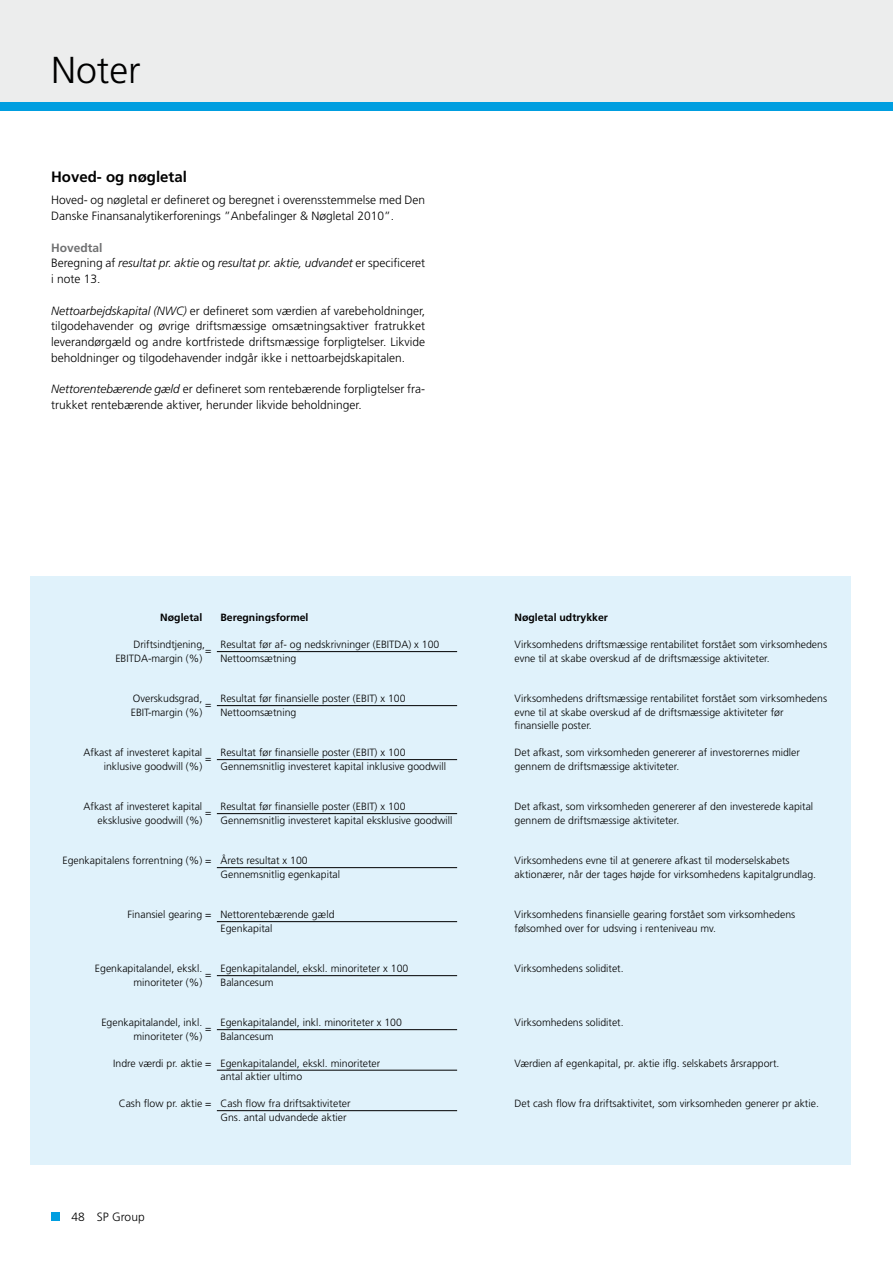
<style>
.page{position:relative;width:893px;height:1263px;background:#fff}
.page>*{position:absolute;margin:0;border:0;box-sizing:border-box;transform-origin:0 0}
.t1{font:300 37.5px "Frutiger LT Std";color:#000}
.t2{font:700 15px "Frutiger LT Std";color:#000}
.t3{font:300 12px/15.8px "Frutiger LT Std";color:#000}
.t4{font:italic 300 12px/15.8px "Frutiger LT Std";color:#000}
.t5{font:300 10.5px/13.5px "Frutiger LT Std";color:#000}
.t6{font:700 10.5px "Frutiger LT Std";color:#000}
.s1{font-weight:700;font-style:normal;color:#707172}
.s2{font-style:normal}
.s3{font-style:italic}
.s4{font-weight:300;color:#e0f2fb}
.s5{color:#e0f2fb}
</style>
<div class="page">
<div style="left:0;top:0;width:893px;height:111px;background:#eceded"></div>
<div style="left:51px;top:1212px;width:9px;height:9px;background:#009ee0"></div>
<div style="left:30px;top:576px;width:820px;height:589px;background:#e0f2fb"></div>
<hr style="left:217px;top:651px;width:240px;height:1px;background:#000">
<hr style="left:217px;top:705px;width:240px;height:1px;background:#000">
<hr style="left:217px;top:759px;width:240px;height:1px;background:#000">
<hr style="left:217px;top:813px;width:240px;height:1px;background:#000">
<hr style="left:217px;top:867px;width:240px;height:1px;background:#000">
<hr style="left:217px;top:921px;width:240px;height:1px;background:#000">
<hr style="left:217px;top:975px;width:240px;height:1px;background:#000">
<hr style="left:217px;top:1029px;width:240px;height:1px;background:#000">
<hr style="left:217px;top:1070px;width:240px;height:1px;background:#000">
<hr style="left:217px;top:1110px;width:240px;height:1px;background:#000">
<div style="left:0;top:102px;width:893px;height:9px;background:#009ee0"></div>
<h1 class="t1" style="left:51px;top:49px;width:91px">Noter</h1>
<h2 class="t2" style="left:51px;top:168px;width:137px">Hoved- og nøgletal</h2>
<p class="t3" style="left:51px;top:192px;width:376px">Hoved- og nøgletal er defineret og beregnet i overensstemmelse med Den<br>Danske Finansanalytikerforenings ”Anbefalinger &amp; Nøgletal 2010”.</p>
<p class="t4" style="left:51px;top:240px;width:376px"><span class="s1">Hovedtal<br></span><span class="s2">Beregning af</span> resultat pr. aktie <span class="s2">og</span> resultat pr. aktie, udvandet <span class="s2">er specificeret i note 13.</span></p>
<p class="t3" style="left:51px;top:303px;width:376px;text-align:justify"><span class="s3">Nettoarbejdskapital (NWC)</span> er defineret som værdien af varebeholdninger, tilgodehavender og øvrige driftsmæssige omsætningsaktiver fratrukket leverandørgæld og andre kortfristede driftsmæssige forpligtelser. Likvide beholdninger og tilgodehavender indgår ikke i nettoarbejdskapitalen.</p>
<p class="t3" style="left:51px;top:381px;width:376px"><span class="s3">Nettorentebærende gæld</span> er defineret som rentebærende forpligtelser fra&shy;trukket rentebærende aktiver, herunder likvide beholdninger.</p>
<p class="t6" style="left:51px;top:611px;width:60px">N</p>
<p class="t6" style="left:168px;top:611px;width:142px">øgletal <span class="s4">=</span> Beregningsformel</p>
<p class="t6" style="left:515px;top:611px;width:95px">Nøgletal udtrykker</p>
<p class="t5" style="left:133px;top:638px;width:307px">Driftsindtjening,<span class="s5">=</span> Resultat før af- og nedskrivninger (EBITDA) x 100</p>
<p class="t5" style="left:515px;top:638px;width:314px">Virksomhedens driftsmæssige rentabilitet forstået som virksomhedens</p>
<p class="t5" style="left:115px;top:651px;width:88px">EBITDA-margin (%)</p>
<p class="t5" style="left:205px;top:644px;width:8px">=</p>
<p class="t5" style="left:221px;top:651px;width:77px">Nettoomsætning</p>
<p class="t5" style="left:515px;top:651px;width:257px">evne til at skabe overskud af de driftsmæssige aktiviteter.</p>
<p class="t5" style="left:133px;top:692px;width:274px">Overskudsgrad, <span class="s5">=</span> Resultat før finansielle poster (EBIT) x 100</p>
<p class="t5" style="left:515px;top:692px;width:314px">Virksomhedens driftsmæssige rentabilitet forstået som virksomhedens</p>
<p class="t5" style="left:131px;top:705px;width:73px">EBIT-margin (%)</p>
<p class="t5" style="left:205px;top:698px;width:8px">=</p>
<p class="t5" style="left:221px;top:705px;width:77px">Nettoomsætning</p>
<p class="t5" style="left:515px;top:705px;width:270px">evne til at skabe overskud af de driftsmæssige aktiviteter før finansielle poster.</p>
<p class="t5" style="left:84px;top:746px;width:120px">Afkast af investeret kapital</p>
<p class="t5" style="left:221px;top:746px;width:186px">Resultat før finansielle poster (EBIT) x 100</p>
<p class="t5" style="left:515px;top:746px;width:287px">Det afkast, som virksomheden genererer af investorernes midler</p>
<p class="t5" style="left:104px;top:759px;width:344px">inklusive goodwill (%) <span class="s5">=</span> Gennemsnitlig investeret kapital inklusive goodwill</p>
<p class="t5" style="left:515px;top:759px;width:166px">gennem de driftsmæssige aktiviteter.</p>
<p class="t5" style="left:84px;top:800px;width:120px">Afkast af investeret kapital</p>
<p class="t5" style="left:205px;top:806px;width:8px">=</p>
<p class="t5" style="left:205px;top:752px;width:8px">=</p>
<p class="t5" style="left:221px;top:800px;width:186px">Resultat før finansielle poster (EBIT) x 100</p>
<p class="t5" style="left:515px;top:800px;width:300px">Det afkast, som virksomheden genererer af den investerede kapital</p>
<p class="t5" style="left:98px;top:813px;width:107px">eksklusive goodwill (%)</p>
<p class="t5" style="left:221px;top:813px;width:233px">Gennemsnitlig investeret kapital eksklusive goodwill</p>
<p class="t5" style="left:515px;top:813px;width:166px">gennem de driftsmæssige aktiviteter.</p>
<p class="t5" style="left:62px;top:854px;width:247px">Egenkapitalens forrentning (%) = Årets resultat x 100</p>
<p class="t5" style="left:515px;top:854px;width:277px">Virksomhedens evne til at generere afkast til moderselskabets</p>
<p class="t5" style="left:221px;top:867px;width:121px">Gennemsnitlig egenkapital</p>
<p class="t5" style="left:515px;top:867px;width:303px">aktionærer, når der tages højde for virksomhedens kapitalgrundlag.</p>
<p class="t5" style="left:128px;top:908px;width:208px">Finansiel gearing = Nettorentebærende gæld</p>
<p class="t5" style="left:515px;top:908px;width:282px">Virksomhedens finansielle gearing forstået som virksomhedens</p>
<p class="t5" style="left:221px;top:921px;width:53px">Egenkapital</p>
<p class="t5" style="left:515px;top:921px;width:203px">følsomhed over for udsving i renteniveau mv.</p>
<p class="t5" style="left:95px;top:962px;width:315px">Egenkapitalandel, ekskl. <span class="s5">=</span> Egenkapitalandel, ekskl. minoriteter x 100</p>
<p class="t5" style="left:515px;top:962px;width:111px">Virksomhedens soliditet.</p>
<p class="t5" style="left:133px;top:975px;width:70px">minoriteter (%)</p>
<p class="t5" style="left:205px;top:968px;width:8px">=</p>
<p class="t5" style="left:221px;top:975px;width:55px">Balancesum</p>
<p class="t5" style="left:101px;top:1016px;width:302px">Egenkapitalandel, inkl. <span class="s5">=</span> Egenkapitalandel, inkl. minoriteter x 100</p>
<p class="t5" style="left:515px;top:1016px;width:111px">Virksomhedens soliditet.</p>
<p class="t5" style="left:133px;top:1029px;width:70px">minoriteter (%)</p>
<p class="t5" style="left:205px;top:1022px;width:8px">=</p>
<p class="t5" style="left:221px;top:1029px;width:55px">Balancesum</p>
<p class="t5" style="left:113px;top:1056px;width:269px">Indre værdi pr. aktie = Egenkapitalandel, ekskl. minoriteter</p>
<p class="t5" style="left:515px;top:1056px;width:266px">Værdien af egenkapital, pr. aktie iflg. selskabets årsrapport.</p>
<p class="t5" style="left:205px;top:1070px;width:98px"><span class="s5">=</span> antal aktier ultimo</p>
<p class="t5" style="left:119px;top:1097px;width:233px">Cash flow pr. aktie = Cash flow fra driftsaktiviteter</p>
<p class="t5" style="left:515px;top:1097px;width:306px">Det cash flow fra driftsaktivitet, som virksomheden generer pr aktie.</p>
<p class="t5" style="left:221px;top:1110px;width:128px">Gns. antal udvandede aktier</p>
<p class="t3" style="left:72px;top:1209px;width:75px">48 SP Group</p>
</div>
